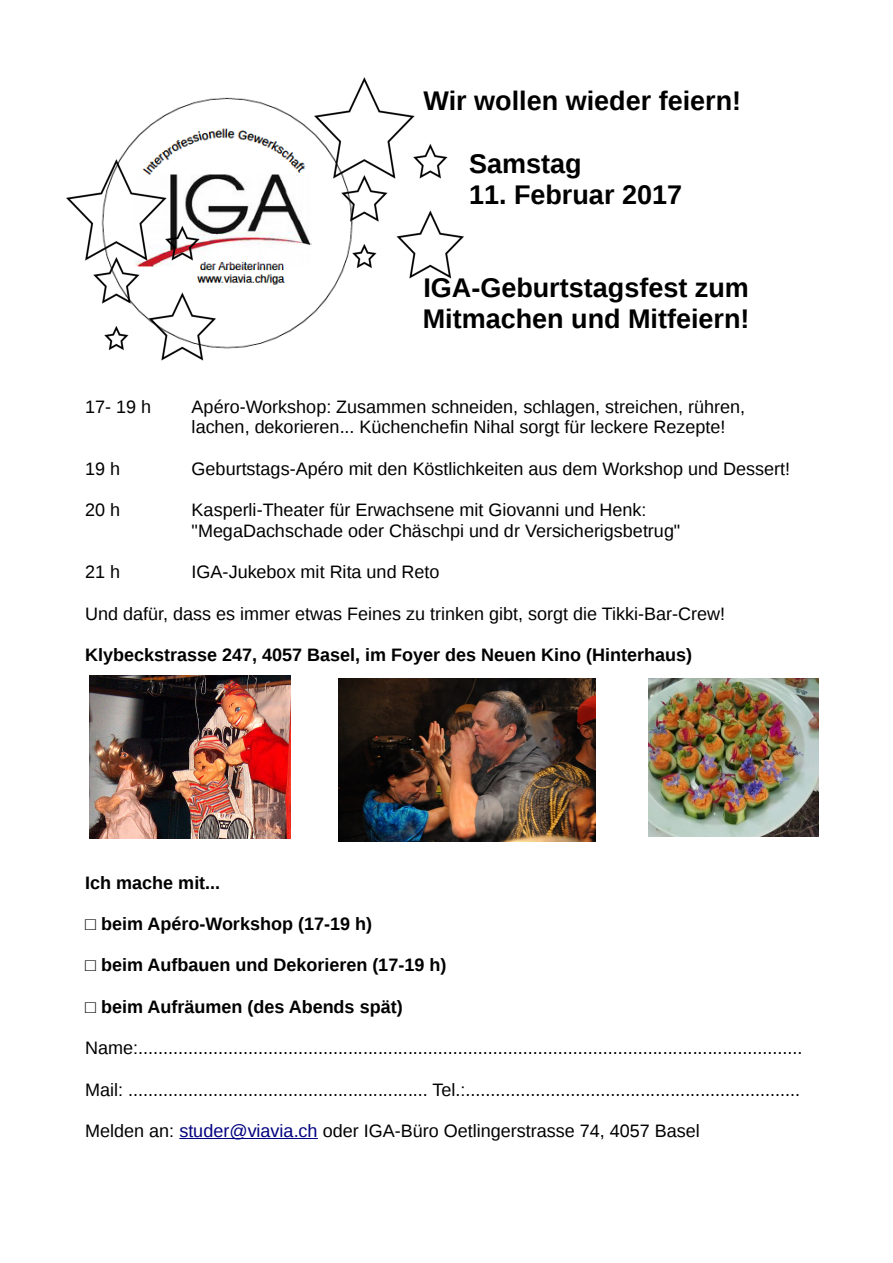
<style>
.page{position:relative;width:893px;height:1263px;background:#fff}
.page>*{position:absolute;margin:0;border:0;box-sizing:border-box;transform-origin:0 0}
.t1{font:700 27px/31px "Liberation Sans";color:#000}
.t2{font:18px/20.7px "Liberation Sans";color:#000}
.t3{font:700 18px "Liberation Sans";color:#000}
.s1{font-weight:400}
.s2{color:#000080}
</style>
<div class="page">
<hr style="left:179px;top:1138px;width:139px;height:1px;background:#000080">
<img style="left:90px;top:676px;width:200px;height:162px">
<img style="left:339px;top:678px;width:257px;height:163px">
<img style="left:133px;top:97px;width:185px;height:250px">
<img style="left:282px;top:77px;width:182px;height:233px">
<img style="left:66px;top:141px;width:181px;height:220px">
<img style="left:648px;top:679px;width:170px;height:158px">
<h1 class="t1" style="left:423px;top:86px;width:319px">Wir wollen wieder feiern!</h1>
<h1 class="t1" style="left:469px;top:148px;width:114px">Samstag</h1>
<h1 class="t1" style="left:469px;top:179px;width:215px">11. Februar 2017</h1>
<h1 class="t1" style="left:423px;top:272px;width:328px">IGA-Geburtstagsfest zum<br>Mitmachen und Mitfeiern!</h1>
<p class="t2" style="left:85px;top:396px;width:68px">17- 19 h</p>
<p class="t2" style="left:192px;top:396px;width:555px">Apéro-Workshop: Zusammen schneiden, schlagen, streichen, rühren, lachen, dekorieren... Küchenchefin Nihal sorgt für leckere Rezepte!</p>
<p class="t2" style="left:85px;top:458px;width:37px">19 h</p>
<p class="t2" style="left:192px;top:458px;width:600px">Geburtstags-Apéro mit den Köstlichkeiten aus dem Workshop und Dessert!</p>
<p class="t2" style="left:85px;top:499px;width:37px">20 h</p>
<p class="t2" style="left:192px;top:499px;width:490px">Kasperli-Theater für Erwachsene mit Giovanni und Henk: "MegaDachschade oder Chäschpi und dr Versicherigsbetrug"</p>
<p class="t2" style="left:85px;top:562px;width:37px">21 h</p>
<p class="t2" style="left:192px;top:562px;width:249px">IGA-Jukebox mit Rita und Reto</p>
<p class="t2" style="left:85px;top:603px;width:641px">Und dafür, dass es immer etwas Feines zu trinken gibt, sorgt die Tikki-Bar-Crew!</p>
<p class="t3" style="left:85px;top:645px;width:608px">Klybeckstrasse 247, 4057 Basel, im Foyer des Neuen Kino (Hinterhaus)</p>
<p class="t3" style="left:85px;top:872px;width:136px">Ich mache mit...</p>
<p class="t3" style="left:85px;top:914px;width:288px"><span class="s1">□</span> beim Apéro-Workshop (17-19 h)</p>
<p class="t3" style="left:85px;top:955px;width:362px">□ beim Aufbauen und Dekorieren (17-19 h)</p>
<p class="t3" style="left:85px;top:997px;width:319px">□ beim Aufräumen (des Abends spät)</p>
<p class="t2" style="left:85px;top:1038px;width:718px">Name:.....................................................................................................................................</p>
<p class="t2" style="left:85px;top:1079px;width:716px">Mail: ............................................................ Tel.:...................................................................</p>
<p class="t2" style="left:85px;top:1120px;width:616px">Melden an: <span class="s2">studer@viavia.ch</span> oder IGA-Büro Oetlingerstrasse 74, 4057 Basel</p>
</div>
